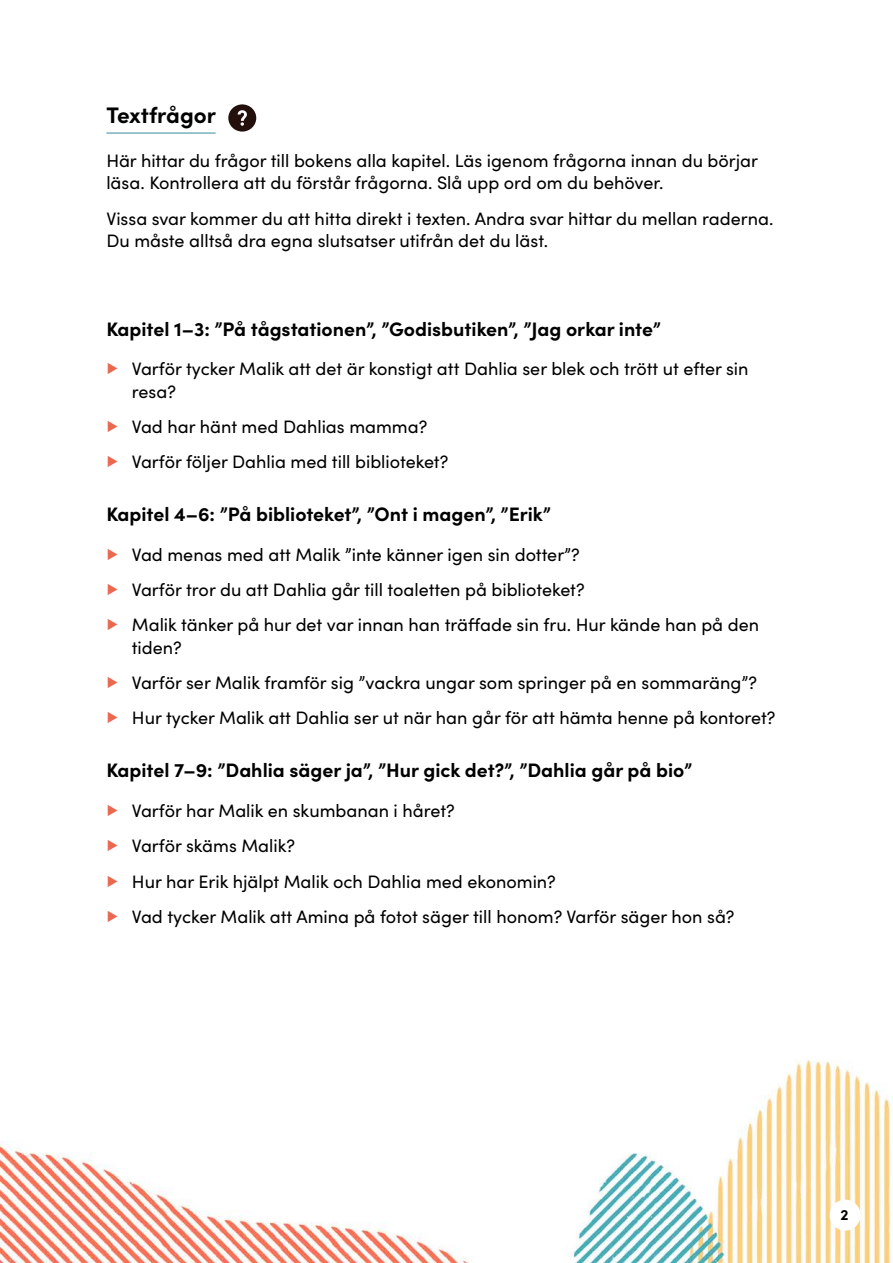
<style>
.page{position:relative;width:893px;height:1263px;background:#fff}
.page>*{position:absolute;margin:0;border:0;box-sizing:border-box;transform-origin:0 0}
.t1{font:700 22.5px "Sofia Pro";color:#000}
.t2{font:700 19.5px "Sofia Pro";color:#000}
.t3{font:18px/35.2px "Sofia Pro";color:#000}
.t4{font:700 15px "Sofia Pro";color:#000}
.s1{font-weight:700;color:#ea684f}
</style>
<div class="page">
<img style="left:0;top:1060px;width:891px;height:203px">
<div style="left:830px;top:1199px;width:30px;height:31px;background:#fff;border-radius:50%"></div>
<hr style="left:106px;top:132px;width:110px;height:2px;background:#7bb3be">
<svg style="left:228px;top:104px;width:28px;height:28px"></svg>
<p class="t1" style="left:106px;top:98px;width:111px">Textfrågor</p>
<p class="t3" style="left:106px;top:148px;width:653px;line-height:22.5px">Här hittar du frågor till bokens alla kapitel. Läs igenom frågorna innan du börjar läsa. Kontrollera att du förstår frågorna. Slå upp ord om du behöver.</p>
<p class="t3" style="left:106px;top:206px;width:669px;line-height:22.5px">Vissa svar kommer du att hitta direkt i texten. Andra svar hittar du mellan raderna.<br>Du måste alltså dra egna slutsatser utifrån det du läst.</p>
<p class="t2" style="left:106px;top:314px;width:556px">Kapitel 1–3: ”På tågstationen”, ”Godisbutiken”, ”Jag orkar inte”</p>
<p class="t3" style="left:132px;top:356px;width:618px;line-height:22.5px;text-indent:-26px"><span class="s1">▶</span> Varför tycker Malik att det är konstigt att Dahlia ser blek och trött ut efter sin resa?</p>
<p class="t3" style="left:106px;top:408px;width:343px"><span class="s1">▶</span> Vad har hänt med Dahlias mamma?<br><span class="s1">▶</span> Varför följer Dahlia med till biblioteket?</p>
<p class="t2" style="left:106px;top:499px;width:446px">Kapitel 4–6: ”På biblioteket”, ”Ont i magen”, ”Erik”</p>
<p class="t3" style="left:106px;top:536px;width:654px"><span class="s1">▶</span> Vad menas med att Malik ”inte känner igen sin dotter”?<br><span class="s1">▶</span> Varför tror du att Dahlia går till toaletten på biblioteket?<br><span class="s1">▶</span> Malik tänker på hur det var innan han träffade sin fru. Hur kände han på den</p>
<p class="t3" style="left:106px;top:629px;width:671px;text-indent:26px">tiden?<br><span class="s1">▶</span> Varför ser Malik framför sig ”vackra ungar som springer på en sommaräng”?<br><span class="s1">▶</span> Hur tycker Malik att Dahlia ser ut när han går för att hämta henne på kontoret?</p>
<p class="t2" style="left:106px;top:756px;width:587px">Kapitel 7–9: ”Dahlia säger ja”, ”Hur gick det?”, ”Dahlia går på bio”</p>
<p class="t3" style="left:106px;top:792px;width:630px"><span class="s1">▶</span> Varför har Malik en skumbanan i håret?<br><span class="s1">▶</span> Varför skäms Malik?<br><span class="s1">▶</span> Hur har Erik hjälpt Malik och Dahlia med ekonomin?<br><span class="s1">▶</span> Vad tycker Malik att Amina på fotot säger till honom? Varför säger hon så?</p>
<p class="t4" style="left:841px;top:1204px;width:10px">2</p>
</div>
